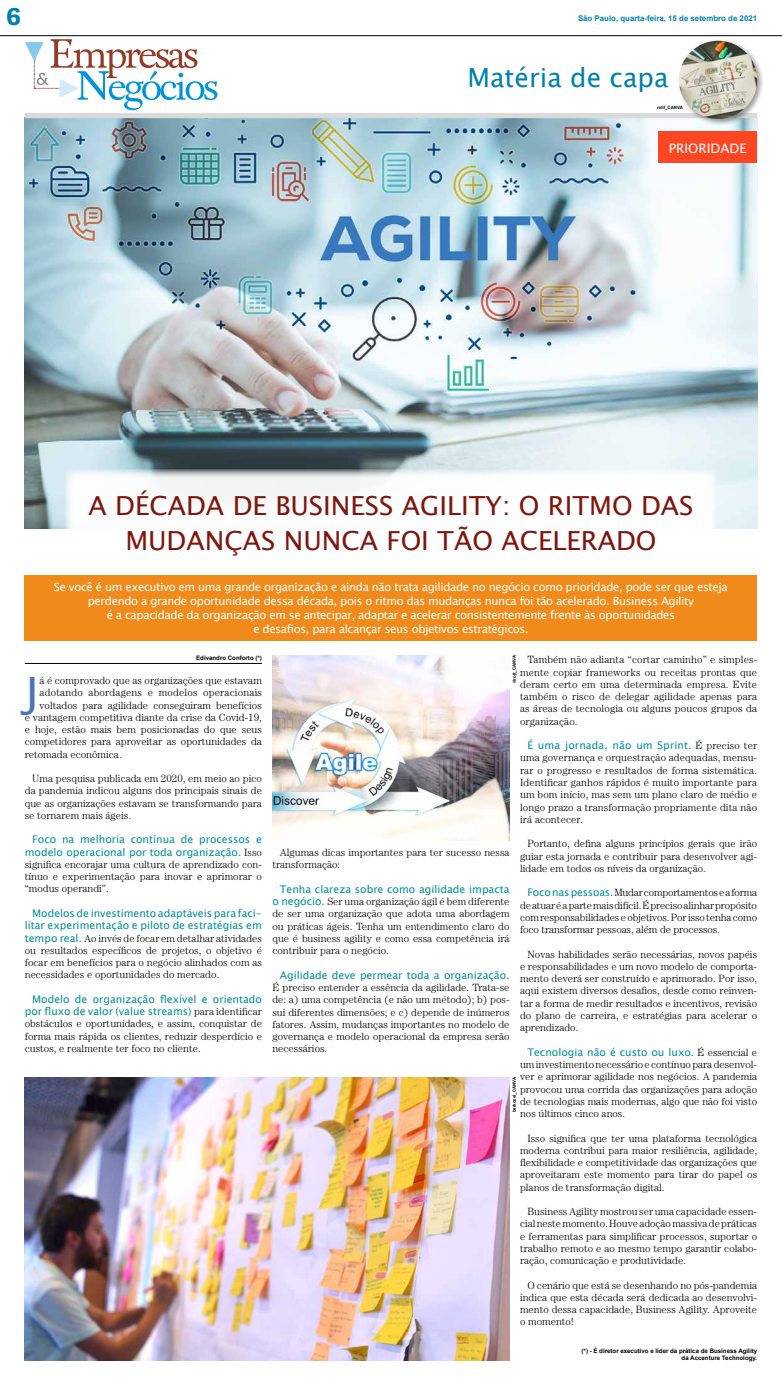
<style>
.page{position:relative;width:782px;height:1385px;background:#fff}
.page>*{position:absolute;margin:0;border:0;box-sizing:border-box;transform-origin:0 0}
.t1{font:44.36px "Lucida Sans Unicode";color:#4876ba}
.t2{font:26.25px/35px "Lucida Sans Unicode";color:#7f160e}
.t3{font:26.25px "Lucida Sans Unicode";color:#0081ad}
.t4{font:700 26.25px "Adelle";color:#0081ad}
.t5{font:13.12px "Lucida Sans Unicode";color:#fff}
.t6{font:11.38px/14px "Lucida Sans Unicode";letter-spacing:-.03em;color:#fff;text-align:center}
.t7{font:300 10.5px/12.2px "Century";color:#000;text-align:justify}
.t8{font:10.5px/12.2px "Lucida Sans Unicode";color:#008e99;text-align:right}
.t9{font:700 7.88px "Arial";color:#0081ad}
.t10{font:700 6.12px/7px "Arial";color:#000;text-align:right}
.t11{font:700 4.38px "Arial";color:#000}
.s1{font-family:"Century";font-weight:300;color:#000}
.s2{font-family:"Lucida Sans Unicode";font-weight:400;color:#008e99}
</style>
<div class="page">
<img style="left:25px;top:118px;width:731px;height:411px">
<hr style="left:0;top:35px;width:781px;height:1px;background:#000">
<svg style="left:25px;top:39px;width:192px;height:71px"></svg>
<div style="left:25px;top:113px;width:731px;height:5px;background:#dadada"></div>
<div style="left:676px;top:38px;width:88px;height:88px;background:#000;opacity:.4"></div>
<img style="left:678px;top:41px;width:78px;height:78px;border-radius:39px">
<img style="left:25px;top:1077px;width:484px;height:282px">
<img style="left:272px;top:655px;width:237px;height:185px">
<div style="left:25px;top:574px;width:731px;height:66px;background:#f08a1a"></div>
<hr style="left:25px;top:663px;width:237px;height:1px;background:#000">
<div style="left:65px;top:469px;width:651px;height:106px;background:#fff"></div>
<div style="left:658px;top:131px;width:98px;height:32px;background:#fe4622"></div>
<h2 class="t4" style="left:6px;top:-2px;width:16px">6</h2>
<p class="t9" style="left:577px;top:12px;width:181px">São Paulo, quarta-feira, 15 de setembro de 2021</p>
<h2 class="t3" style="left:467px;top:56px;width:202px">Matéria de capa</h2>
<p class="t11" style="left:657px;top:105px;width:27px">relif_CANVA</p>
<p class="t5" style="left:668px;top:137px;width:79px">prioridade</p>
<h2 class="t2" style="left:125px;top:488px;width:552px;text-indent:-37px">A década de Business Agility: o ritm o das m udanças nunca foi tão acelerado</h2>
<p class="t6" style="left:54px;top:580px;width:675px">Se você é um executivo em uma grande organização e ainda não trata agilidade no negócio como prioridade, pode ser que esteja perdendo a grande oportunidade dessa década, pois o ritmo das mudanças nunca foi tão acelerado. Business Agility<br>é a capacidade da organização em se antecipar, adaptar e acelerar consistentemente frente às oportunidades<br>e desafios, para alcançar seus objetivos estratégicos.</p>
<p class="t10" style="left:196px;top:653px;width:67px">Edivandro Conforto (*)</p>
<p class="t11" style="left:511px;top:683px;width:30px;rotate:-90deg">virojt_CANVA</p>
<p class="t7" style="left:520px;top:653px;width:238px;text-indent:7px">Também não adianta “cortar caminho” e simples&shy;mente copiar frameworks ou receitas prontas que deram certo em uma determinada empresa. Evite também o risco de delegar agilidade apenas para as áreas de tecnologia ou alguns poucos grupos da organização.</p>
<p class="t8" style="left:527px;top:739px;width:231px">É uma jornada, não um Sprint. <span class="s1">É preciso ter</span></p>
<p class="t7" style="left:520px;top:751px;width:238px">uma governança e orquestração adequadas, mensu&shy;rar o progresso e resultados de forma sistemática.<br>Identificar ganhos rápidos é muito importante para um bom início, mas sem um plano claro de médio e longo prazo a transformação propriamente dita não irá acontecer.</p>
<p class="t7" style="left:520px;top:837px;width:238px;text-indent:7px">Portanto, defina alguns princípios gerais que irão guiar esta jornada e contribuir para desenvolver agi&shy;lidade em todos os níveis da organização.</p>
<p class="t7" style="left:520px;top:886px;width:238px;text-indent:7px"><span class="s2">Foco nas pessoas.</span> Mudar comportamentos e a forma de atuar é a parte mais difícil. É preciso alinhar propósito com responsabilidades e objetivos. Por isso tenha como foco transformar pessoas, além de processos.</p>
<p class="t7" style="left:520px;top:947px;width:238px;text-indent:7px">Novas habilidades serão necessárias, novos papéis e responsabilidades e um novo modelo de comporta&shy;mento deverá ser construído e aprimorado. Por isso, aqui existem diversos desafios, desde como reinven&shy;tar a forma de medir resultados e incentivos, revisão do plano de carreira, e estratégias para acelerar o aprendizado.</p>
<p class="t8" style="left:527px;top:1045px;width:231px">Tecnologia não é custo ou luxo. <span class="s1">É essencial e</span></p>
<p class="t7" style="left:520px;top:1057px;width:238px">um investimento necessário e contínuo para desenvol&shy;ver e aprimorar agilidade nos negócios. A pandemia provocou uma corrida das organizações para adoção de tecnologias mais modernas, algo que não foi visto nos últimos cinco anos.</p>
<p class="t7" style="left:520px;top:1131px;width:238px;text-indent:7px">Isso significa que ter uma plataforma tecnológica moderna contribui para maior resiliência, agilidade, flexibilidade e competitividade das organizações que aproveitaram este momento para tirar do papel os planos de transformação digital.</p>
<p class="t7" style="left:520px;top:1204px;width:238px;text-indent:7px">Business Agility mostrou ser uma capacidade essen&shy;cial neste momento. Houve adoção massiva de práticas e ferramentas para simplificar processos, suportar o trabalho remoto e ao mesmo tempo garantir colabo&shy;ração, comunicação e produtividade.</p>
<p class="t7" style="left:520px;top:1278px;width:238px;text-indent:7px">O cenário que está se desenhando no pós-pandemia indica que esta década será dedicada ao desenvolvi&shy;mento dessa capacidade, Business Agility. Aproveite o momento!</p>
<p class="t10" style="left:581px;top:1346px;width:177px">(*) - É diretor executivo e líder da prática de Business Agility da Accenture Technology.</p>
<h1 class="t1" style="left:25px;top:657px;width:15px">J</h1>
<p class="t7" style="left:40px;top:674px;width:224px">á é comprovado que as organizações que estavam</p>
<p class="t7" style="left:40px;top:686px;width:224px">adotando abordagens e modelos operacionais</p>
<p class="t7" style="left:40px;top:698px;width:224px">voltados para agilidade conseguiram benefícios</p>
<p class="t7" style="left:25px;top:710px;width:238px">e vantagem competitiva diante da crise da Covid-19,</p>
<p class="t7" style="left:25px;top:723px;width:238px">e hoje, estão mais bem posicionadas do que seus</p>
<p class="t7" style="left:25px;top:735px;width:238px">competidores para aproveitar as oportunidades da</p>
<p class="t7" style="left:25px;top:747px;width:98px">retomada econômica.</p>
<p class="t7" style="left:25px;top:772px;width:238px;text-indent:7px">Uma pesquisa publicada em 2020, em meio ao pico da pandemia indicou alguns dos principais sinais de que as organizações estavam se transformando para se tornarem mais ágeis.</p>
<p class="t8" style="left:25px;top:833px;width:238px">Foco na melhoria contínua de processos e modelo operacional por toda organização. <span class="s1">Isso</span></p>
<p class="t7" style="left:25px;top:857px;width:238px">significa encorajar uma cultura de aprendizado con&shy;tínuo e experimentação para inovar e aprimorar o “modus operandi”.</p>
<p class="t8" style="left:25px;top:907px;width:238px">Modelos de investimento adaptáveis para faci&shy;litar experimentação e piloto de estratégias em</p>
<p class="t7" style="left:25px;top:931px;width:238px"><span class="s2">tempo real.</span> Ao invés de focar em detalhar atividades ou resultados específicos de projetos, o objetivo é focar em benefícios para o negócio alinhados com as necessidades e oportunidades do mercado.</p>
<p class="t8" style="left:25px;top:992px;width:238px">Modelo de organização flexível e orientado por fluxo de valor (value streams) <span class="s1">para identificar</span></p>
<p class="t7" style="left:25px;top:1017px;width:238px">obstáculos e oportunidades, e assim, conquistar de forma mais rápida os clientes, reduzir desperdício e custos, e realmente ter foco no cliente.</p>
<p class="t7" style="left:272px;top:846px;width:238px;text-indent:7px">Algumas dicas importantes para ter sucesso nessa transformação:</p>
<p class="t8" style="left:280px;top:882px;width:231px">Tenha clareza sobre como agilidade impacta</p>
<p class="t7" style="left:272px;top:895px;width:238px"><span class="s2">o negócio.</span> Ser uma organização ágil é bem diferente de ser uma organização que adota uma abordagem ou práticas ágeis. Tenha um entendimento claro do que é business agility e como essa competência irá contribuir para o negócio.</p>
<p class="t8" style="left:280px;top:968px;width:231px">Agilidade deve permear toda a organização.</p>
<p class="t7" style="left:272px;top:980px;width:238px">É preciso entender a essência da agilidade. Trata-se de: a) uma competência (e não um método); b) pos&shy;sui diferentes dimensões; e c) depende de inúmeros fatores. Assim, mudanças importantes no modelo de governança e modelo operacional da empresa serão necessários.</p>
<p class="t11" style="left:511px;top:1112px;width:37px;rotate:-90deg">berkozel_CANVA</p>
</div>
